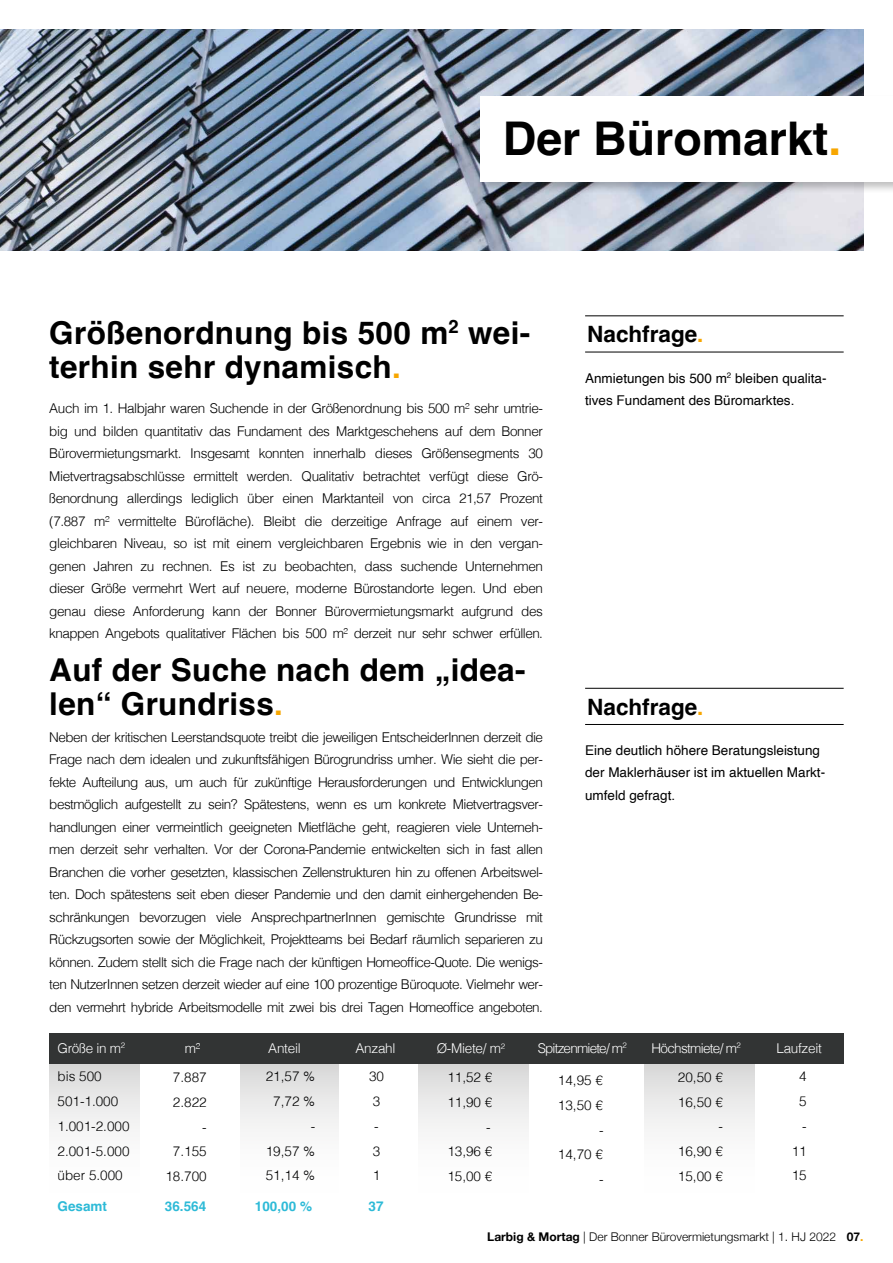
<style>
.page{position:relative;width:893px;height:1263px;background:#fff}
.page>*{position:absolute;margin:0;border:0;box-sizing:border-box;transform-origin:0 0}
.t1{font:700 46.5px "Helvetica";color:#000}
.t2{font:700 31.5px/34.5px "Helvetica";letter-spacing:.01em;color:#000}
.t3{font:700 22.5px "Helvetica";color:#000}
.t4{font:300 13.5px/22.5px "Helvetica";letter-spacing:-.04em;color:#000;text-align:justify}
.t5{font:300 13.5px/24.8px "Helvetica";color:#000;text-align:right}
.t6{font:13.5px/22.5px "Helvetica";color:#000}
.t7{font:300 13.5px/28.5px "Helvetica";letter-spacing:-.02em;color:#fff}
.t8{font:700 13.5px "Helvetica";color:#2dbad7}
.t9{font:300 13.5px "Helvetica";letter-spacing:-.05em;color:#fff}
.t10{font:300 13.5px "Helvetica";letter-spacing:-.06em;color:#fff}
.t11{font:300 12px "Helvetica Neue";color:#000}
.t12{font:300 7.8px "Helvetica";color:#fff}
.s1{color:#f7a600}
.s2{color:#000}
.s3{font-weight:700}
.s4{font-weight:700;color:#f7a600}
</style>
<div class="page">
<img style="left:0;top:30px;width:863px;height:220px">
<svg style="left:49px;top:1063px;width:91px;height:66px"></svg>
<svg style="left:240px;top:1063px;width:98px;height:66px"></svg>
<svg style="left:418px;top:1063px;width:110px;height:66px"></svg>
<svg style="left:644px;top:1063px;width:110px;height:66px"></svg>
<div style="left:49px;top:1033px;width:795px;height:30px;background:#323434"></div>
<div style="left:477px;top:94px;width:416px;height:99px;background:#000;opacity:.25"></div>
<div style="left:480px;top:97px;width:413px;height:85px;background:#fff"></div>
<hr style="left:585px;top:688px;width:259px;height:1px;background:#000">
<hr style="left:585px;top:724px;width:259px;height:1px;background:#000">
<hr style="left:585px;top:316px;width:259px;height:1px;background:#000">
<hr style="left:585px;top:352px;width:259px;height:1px;background:#000">
<h1 class="t1" style="left:503px;top:111px;width:340px">Der Büromarkt<span class="s1">.</span></h1>
<h2 class="t2" style="left:49px;top:319px;width:482px">Größenordnung bis 500 m<sup>2</sup> wei&shy;terhin sehr dynamisch<span class="s1">.</span></h2>
<p class="t4" style="left:49px;top:396px;width:495px">Auch im 1. Halbjahr waren Suchende in der Größenordnung bis 500 m² sehr umtrie&shy;big und bilden quantitativ das Fundament des Marktgeschehens auf dem Bonner Bürovermietungsmarkt. Insgesamt konnten innerhalb dieses Größensegments 30<br>Mietvertragsabschlüsse ermittelt werden. Qualitativ betrachtet verfügt diese Grö&shy;ßenordnung allerdings lediglich über einen Marktanteil von circa 21,57 Prozent (7.887 m² vermittelte Bürofläche). Bleibt die derzeitige Anfrage auf einem ver&shy;gleichbaren Niveau, so ist mit einem vergleichbaren Ergebnis wie in den vergan&shy;genen Jahren zu rechnen. Es ist zu beobachten, dass suchende Unternehmen dieser Größe vermehrt Wert auf neuere, moderne Bürostandorte legen. Und eben genau diese Anforderung kann der Bonner Bürovermietungsmarkt aufgrund des knappen Angebots qualitativer Flächen bis 500 m² derzeit nur sehr schwer erfüllen.</p>
<h2 class="t2" style="left:49px;top:656px;width:478px">Auf der Suche nach dem „idea&shy;len“ Grundriss<span class="s1">.</span></h2>
<p class="t4" style="left:49px;top:725px;width:495px">Neben der kritischen Leerstandsquote treibt die jeweiligen EntscheiderInnen derzeit die Frage nach dem idealen und zukunftsfähigen Bürogrundriss umher. Wie sieht die per&shy;fekte Aufteilung aus, um auch für zukünftige Herausforderungen und Entwicklungen bestmöglich aufgestellt zu sein? Spätestens, wenn es um konkrete Mietvertragsver&shy;handlungen einer vermeintlich geeigneten Mietfläche geht, reagieren viele Unterneh&shy;men derzeit sehr verhalten. Vor der Corona-Pandemie entwickelten sich in fast allen Branchen die vorher gesetzten, klassischen Zellenstrukturen hin zu offenen Arbeitswel&shy;ten. Doch spätestens seit eben dieser Pandemie und den damit einhergehenden Be&shy;schränkungen bevorzugen viele AnsprechpartnerInnen gemischte Grundrisse mit Rückzugsorten sowie der Möglichkeit, Projektteams bei Bedarf räumlich separieren zu können. Zudem stellt sich die Frage nach der künftigen Homeoffice-Quote. Die wenigs&shy;ten NutzerInnen setzen derzeit wieder auf eine 100 prozentige Büroquote. Vielmehr wer&shy;den vermehrt hybride Arbeitsmodelle mit zwei bis drei Tagen Homeoffice angeboten.</p>
<h3 class="t3" style="left:587px;top:321px;width:118px">Nachfrage<span class="s1">.</span></h3>
<p class="t6" style="left:585px;top:367px;width:243px">Anmietungen bis 500 m<sup>2</sup> bleiben qualita&shy;tives Fundament des Büromarktes.</p>
<h3 class="t3" style="left:587px;top:693px;width:118px">Nachfrage<span class="s1">.</span></h3>
<p class="t6" style="left:585px;top:739px;width:242px">Eine deutlich höhere Beratungsleistung der Maklerhäuser ist im aktuellen Markt&shy;umfeld gefragt.</p>
<p class="t7" style="left:58px;top:1033px;width:69px">Größe in m<sup>2 </sup><span class="s2">bis 500</span></p>
<p class="t5" style="left:58px;top:1088px;width:74px;text-align:left">501-1.000<br>1.001-2.000<br>2.001-5.000 über 5.000</p>
<p class="t7" style="left:185px;top:1033px;width:17px">m²</p>
<p class="t7" style="left:356px;top:1033px;width:41px">Anzahl</p>
<p class="t9" style="left:651px;top:1037px;width:91px">Höchstmiete/ m<sup>2</sup></p>
<p class="t12" style="left:622px;top:1039px;width:6px">2</p>
<p class="t10" style="left:538px;top:1037px;width:87px">Spitzenmiete/ m</p>
<p class="t7" style="left:776px;top:1033px;width:47px">Laufzeit</p>
<p class="t7" style="left:268px;top:1033px;width:34px">Anteil</p>
<p class="t5" style="left:266px;top:1063px;width:51px">21,57 %<br>7,72 % -<br>19,57 %<br>51,14 %</p>
<p class="t5" style="left:447px;top:1064px;width:47px">11,52 €<br>11,90 € -<br>13,96 €<br>15,00 €</p>
<p class="t5" style="left:678px;top:1064px;width:47px">20,50 €<br>16,50 € -<br>16,90 €<br>15,00 €</p>
<p class="t4" style="left:792px;top:1063px;width:17px;line-height:24.8px;text-align:right">4<br>5 -<br>11<br>15</p>
<p class="t7" style="left:437px;top:1033px;width:70px">Ø-Miete/ m<sup>2</sup></p>
<p class="t4" style="left:369px;top:1063px;width:17px;line-height:24.8px;text-align:left">30<br>3 -<br>3<br>1</p>
<p class="t5" style="left:165px;top:1064px;width:43px">7.887<br>2.822 -<br>7.155<br>18.700</p>
<p class="t5" style="left:558px;top:1067px;width:47px">14,95 €<br>13,50 € -<br>14,70 € -</p>
<p class="t8" style="left:58px;top:1198px;width:51px">Gesamt</p>
<p class="t8" style="left:165px;top:1198px;width:43px">36.564</p>
<p class="t8" style="left:255px;top:1198px;width:59px">100,00 %</p>
<p class="t8" style="left:368px;top:1198px;width:17px">37</p>
<p class="t11" style="left:487px;top:1226px;width:378px"><span class="s3">Larbig &amp; Mortag</span> | Der Bonner Bürovermietungsmarkt | 1. HJ 2022 <span class="s3">07</span><span class="s4">.</span></p>
</div>
